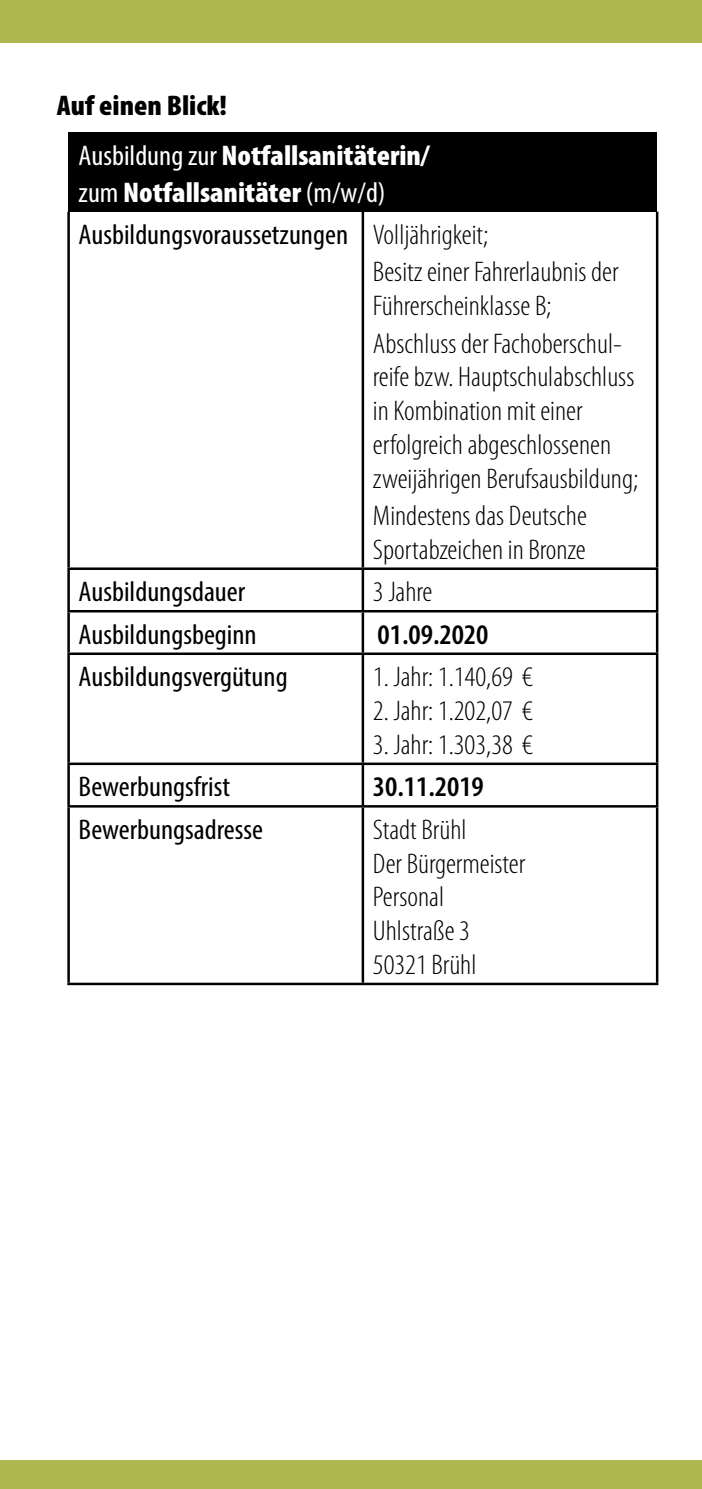
<style>
.page{position:relative;width:702px;height:1489px;background:#fff}
.page>*{position:absolute;margin:0;border:0;box-sizing:border-box;transform-origin:0 0}
.t1{font:300 condensed 28.5px/33.8px "Myriad Pro";color:#000;scale:1.05 1}
.t2{font:condensed 28.5px "Myriad Pro";color:#000;scale:1.05 1}
.t3{font:900 condensed 28.5px/36.8px "Myriad Pro";color:#fff;scale:1.05 1}
.t4{font:600 condensed 28.5px "Myriad Pro";color:#000;scale:1.05 1}
.t5{font:900 condensed 28.5px "Myriad Pro";color:#000;scale:1.05 1}
.s1{font-weight:400}
</style>
<div class="page">
<div style="left:0;top:0;width:702px;height:43px;background:#adb851"></div>
<div style="left:0;top:1460px;width:702px;height:28px;background:#adb851"></div>
<div style="left:69px;top:132px;width:588px;height:80px;background:#000"></div>
<hr style="left:67px;top:212px;width:3px;height:355px;background:#000">
<hr style="left:361px;top:212px;width:3px;height:355px;background:#000">
<hr style="left:656px;top:212px;width:2px;height:355px;background:#000">
<hr style="left:67px;top:567px;width:296px;height:3px;background:#000">
<hr style="left:67px;top:570px;width:3px;height:40px;background:#000">
<hr style="left:363px;top:567px;width:295px;height:3px;background:#000">
<hr style="left:361px;top:570px;width:3px;height:40px;background:#000">
<hr style="left:656px;top:570px;width:2px;height:40px;background:#000">
<hr style="left:67px;top:610px;width:296px;height:2px;background:#000">
<hr style="left:67px;top:612px;width:3px;height:40px;background:#000">
<hr style="left:363px;top:610px;width:295px;height:2px;background:#000">
<hr style="left:361px;top:612px;width:3px;height:40px;background:#000">
<hr style="left:656px;top:612px;width:2px;height:40px;background:#000">
<hr style="left:67px;top:652px;width:296px;height:3px;background:#000">
<hr style="left:67px;top:655px;width:3px;height:107px;background:#000">
<hr style="left:363px;top:652px;width:295px;height:3px;background:#000">
<hr style="left:361px;top:655px;width:3px;height:107px;background:#000">
<hr style="left:656px;top:655px;width:2px;height:107px;background:#000">
<hr style="left:67px;top:762px;width:296px;height:3px;background:#000">
<hr style="left:67px;top:765px;width:3px;height:40px;background:#000">
<hr style="left:363px;top:762px;width:295px;height:3px;background:#000">
<hr style="left:361px;top:765px;width:3px;height:40px;background:#000">
<hr style="left:656px;top:765px;width:2px;height:40px;background:#000">
<hr style="left:67px;top:805px;width:296px;height:2px;background:#000">
<hr style="left:67px;top:807px;width:3px;height:175px;background:#000">
<hr style="left:363px;top:805px;width:295px;height:2px;background:#000">
<hr style="left:361px;top:807px;width:3px;height:175px;background:#000">
<hr style="left:656px;top:807px;width:2px;height:175px;background:#000">
<hr style="left:67px;top:982px;width:296px;height:3px;background:#000">
<hr style="left:363px;top:982px;width:295px;height:3px;background:#000">
<p class="t5" style="left:57px;top:87px;width:164px">Auf einen Blick!</p>
<p class="t3" style="left:79px;top:136px;width:335px"><span class="s1">Ausbildung zur</span> Notfallsanitäterin/ <span class="s1">zum</span> Notfallsanitäter <span class="s1">(m/w/d)</span></p>
<p class="t1" style="left:373px;top:216px;width:235px;line-height:37.2px;text-indent:-294px"><span class="s1">Ausbildungsvoraussetzungen</span> Volljährigkeit;<br>Besitz einer Fahrerlaubnis der</p>
<p class="t1" style="left:373px;top:287px;width:238px;line-height:37.2px">Führerscheinklasse B;<br>Abschluss der Fachoberschul-</p>
<p class="t1" style="left:373px;top:360px;width:254px">reife bzw. Hauptschulabschluss in Kombination mit einer erfolgreich abgeschlossenen zweijährigen Berufsausbildung;</p>
<p class="t1" style="left:373px;top:498px;width:205px">Mindestens das Deutsche<br>Sportabzeichen in Bronze</p>
<p class="t2" style="left:79px;top:574px;width:160px">Ausbildungsdauer</p>
<p class="t1" style="left:373px;top:574px;width:58px">3 Jahre</p>
<p class="t2" style="left:79px;top:617px;width:171px">Ausbildungsbeginn</p>
<p class="t4" style="left:377px;top:616px;width:107px">01.09.2020</p>
<p class="t2" style="left:79px;top:659px;width:200px">Ausbildungsvergütung</p>
<p class="t1" style="left:373px;top:659px;width:154px">1. Jahr: 1.140,69 €</p>
<p class="t1" style="left:373px;top:693px;width:154px">2. Jahr: 1.202,07 €</p>
<p class="t1" style="left:373px;top:727px;width:154px">3. Jahr: 1.303,38 €</p>
<p class="t2" style="left:79px;top:769px;width:146px">Bewerbungsfrist</p>
<p class="t4" style="left:373px;top:769px;width:107px">30.11.2019</p>
<p class="t2" style="left:79px;top:812px;width:177px">Bewerbungsadresse</p>
<p class="t1" style="left:373px;top:812px;width:147px">Stadt Brühl<br>Der Bürgermeister<br>Personal<br>Uhlstraße 3<br>50321 Brühl</p>
</div>
